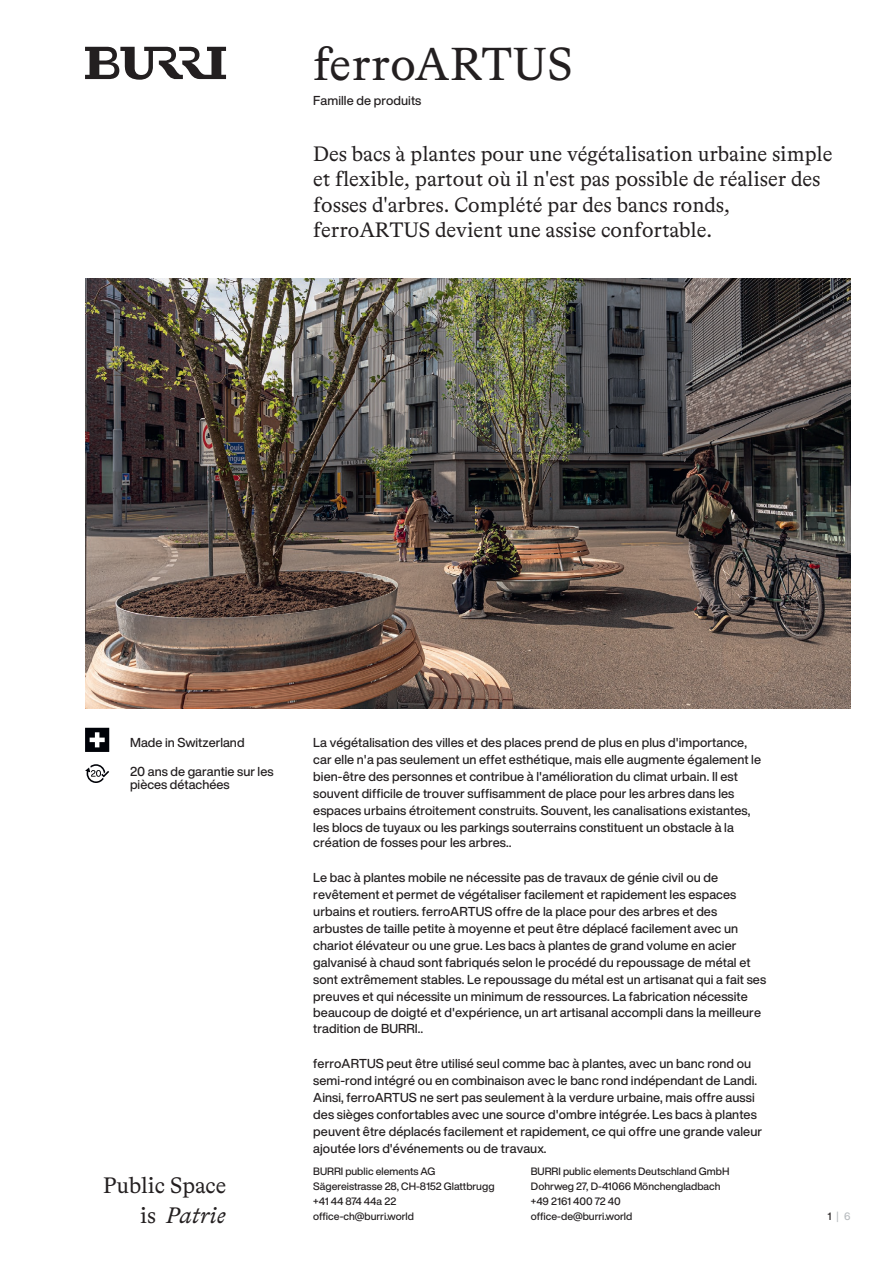
<style>
.page{position:relative;width:893px;height:1263px;background:#fff}
.page>*{position:absolute;margin:0;border:0;box-sizing:border-box;transform-origin:0 0}
.t1{font:46.5px "Bradford LL";letter-spacing:.015em;color:#231f20}
.t2{font:22.5px/30px "Bradford LL";color:#231f20;text-align:right}
.t3{font:21px/25.5px "Bradford LL";color:#231f20}
.t4{font:500 12.75px/17px "Helvetica Now Display";letter-spacing:.005em;color:#231f20}
.t5{font:500 10.5px/15px "Helvetica Now Display";color:#231f20}
.t6{font:500 10.5px "Helvetica Now Display";color:#b8bcbf}
.s1{font-style:italic}
.s2{color:#231f20}
</style>
<div class="page">
<svg style="left:85px;top:47px;width:141px;height:33px"></svg>
<img style="left:85px;top:278px;width:765px;height:431px">
<svg style="left:85px;top:728px;width:24px;height:24px"></svg>
<svg style="left:85px;top:764px;width:24px;height:19px"></svg>
<h1 class="t1" style="left:313px;top:34px;width:261px">ferroARTUS</h1>
<p class="t4" style="left:313px;top:92px;width:110px">Famille de produits</p>
<h3 class="t3" style="left:313px;top:140px;width:521px">Des bacs à plantes pour une végétalisation urbaine simple et flexible, partout où il n'est pas possible de réaliser des fosses d'arbres. Complété par des bancs ronds, ferroARTUS devient une assise confortable.</h3>
<p class="t4" style="left:130px;top:733px;width:116px">Made in Switzerland</p>
<p class="t4" style="left:130px;top:765px;width:145px;line-height:12.8px">20 ans de garantie sur les pièces détachées</p>
<h2 class="t2" style="left:103px;top:1170px;width:124px">Public Space is <span class="s1">Patrie</span></h2>
<p class="t4" style="left:313px;top:734px;width:449px">La végétalisation des villes et des places prend de plus en plus d'importance, car elle n'a pas seulement un effet esthétique, mais elle augmente également le bien-être des personnes et contribue à l'amélioration du climat urbain. Il est souvent difficile de trouver suffisamment de place pour les arbres dans les espaces urbains étroitement construits. Souvent, les canalisations existantes, les blocs de tuyaux ou les parkings souterrains constituent un obstacle à la</p>
<p class="t4" style="left:313px;top:834px;width:200px">création de fosses pour les arbres..</p>
<p class="t4" style="left:313px;top:869px;width:454px">Le bac à plantes mobile ne nécessite pas de travaux de génie civil ou de revêtement et permet de végétaliser facilement et rapidement les espaces urbains et routiers. ferroARTUS offre de la place pour des arbres et des arbustes de taille petite à moyenne et peut être déplacé facilement avec un chariot élévateur ou une grue. Les bacs à plantes de grand volume en acier galvanisé à chaud sont fabriqués selon le procédé du repoussage de métal et sont extrêmement stables. Le repoussage du métal est un artisanat qui a fait ses preuves et qui nécessite un minimum de ressources. La fabrication nécessite beaucoup de doigté et d'expérience, un art artisanal accompli dans la meilleure</p>
<p class="t4" style="left:313px;top:1020px;width:112px">tradition de BURRI..</p>
<p class="t4" style="left:313px;top:1055px;width:450px">ferroARTUS peut être utilisé seul comme bac à plantes, avec un banc rond ou semi-rond intégré ou en combinaison avec le banc rond indépendant de Landi.<br>Ainsi, ferroARTUS ne sert pas seulement à la verdure urbaine, mais offre aussi des sièges confortables avec une source d'ombre intégrée. Les bacs à plantes peuvent être déplacés facilement et rapidement, ce qui offre une grande valeur ajoutée lors d'événements ou de travaux.</p>
<p class="t5" style="left:313px;top:1164px;width:183px">BURRI public elements AG<br>Sägereistrasse 28, CH-8152 Glattbrugg +41 44 874 44a 22 office-ch@burri.world</p>
<p class="t5" style="left:531px;top:1164px;width:200px">BURRI public elements Deutschland GmbH<br>Dohrweg 27, D-41066 Mönchengladbach +49 2161 400 72 40<br>office-de@burri.world</p>
<p class="t6" style="left:827px;top:1209px;width:25px"><span class="s2">1</span>|6</p>
</div>
